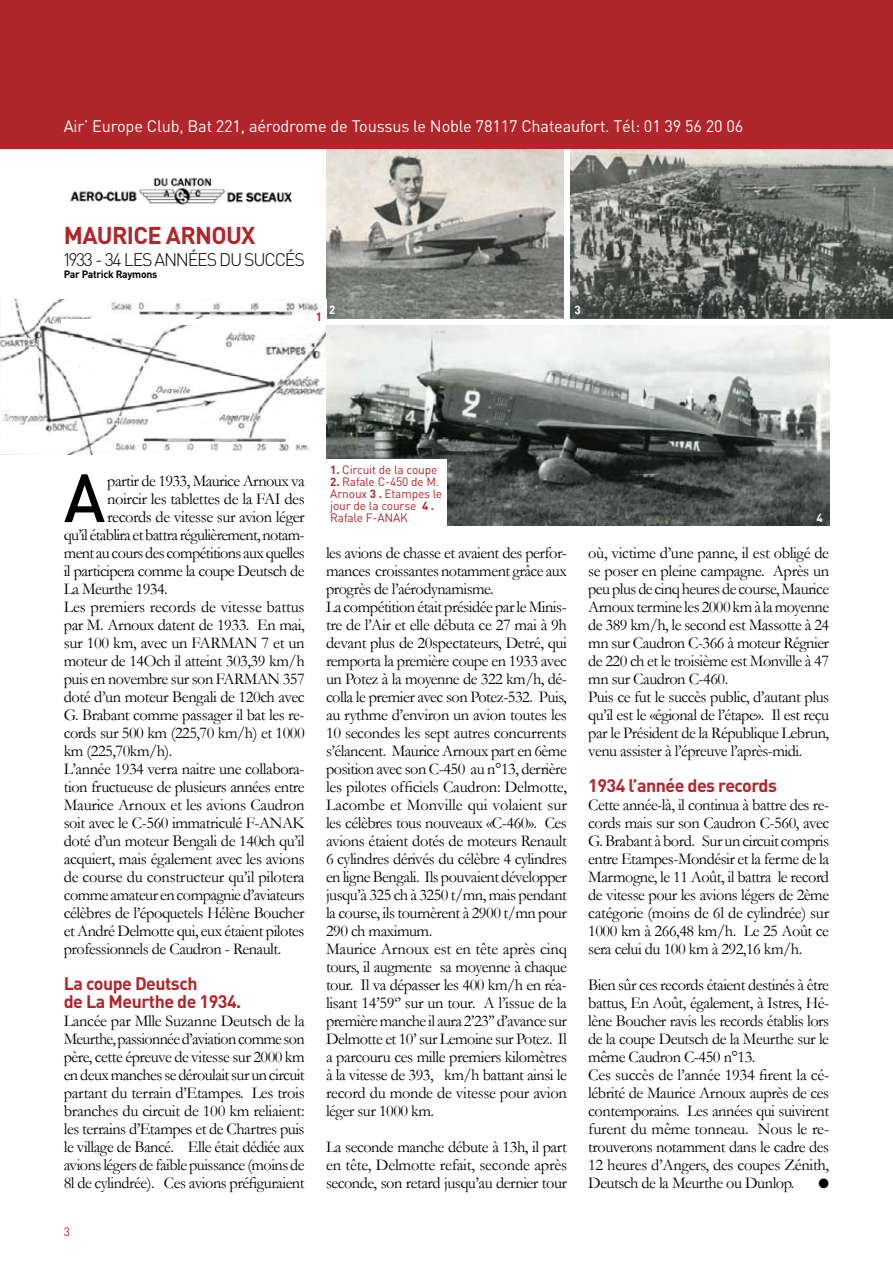
<style>
.page{position:relative;width:893px;height:1263px;background:#fff}
.page>*{position:absolute;margin:0;border:0;box-sizing:border-box;transform-origin:0 0}
.t1{font:500 67.05px "DIN";color:#000}
.t2{font:700 24px "DIN";color:#b0262b}
.t3{font:700 18px/18px "DIN";letter-spacing:-.03em;color:#b0262b}
.t4{font:300 18px "DIN";letter-spacing:-.07em;color:#000}
.t5{font:16.5px/18px "Garamond";letter-spacing:-.03em;color:#000;text-align:justify}
.t6{font:16.5px "DIN";letter-spacing:-.01em;color:#fff}
.t7{font:16.5px "Garamond";letter-spacing:-.01em;color:#000}
.t8{font:13.5px "Zapf Dingbats ITC";color:#000}
.t9{font:12px/12px "DIN";letter-spacing:-.01em;color:#b0262b}
.t10{font:700 11.7px "DIN";color:#fff}
.t11{font:700 11.7px "DIN";color:#b0262b}
.t12{font:700 10.5px "DIN";letter-spacing:-.03em;color:#000}
.s1{font-weight:700;font-size:11.7px}
</style>
<div class="page">
<img style="left:326px;top:149px;width:567px;height:170px">
<img style="left:0;top:300px;width:326px;height:154px">
<img style="left:326px;top:325px;width:503px;height:201px">
<div style="left:326px;top:460px;width:120px;height:66px;background:#fff"></div>
<img style="left:70px;top:177px;width:223px;height:28px">
<div style="left:61px;top:319px;width:832px;height:6px;background:#fff"></div>
<div style="left:564px;top:143px;width:6px;height:182px;background:#fff"></div>
<div style="left:0;top:0;width:893px;height:149px;background:#b0262b"></div>
<p class="t6" style="left:64px;top:116px;width:681px">Air’ Europe Club, Bat 221, aérodrome de Toussus le Noble 78117 Chateaufort. Tél: 01 39 56 20 06</p>
<h2 class="t2" style="left:64px;top:220px;width:47px">Maurice</h2>
<h2 class="t2" style="left:166px;top:220px;width:16px">Arnoux</h2>
<p class="t4" style="left:63px;top:249px;width:244px">1933 - 34 LES ANNÉES DU SUCCÉS</p>
<p class="t12" style="left:64px;top:267px;width:95px">Par Patrick Raymons</p>
<p class="t11" style="left:316px;top:309px;width:8px">1</p>
<p class="t10" style="left:329px;top:302px;width:8px">2</p>
<p class="t10" style="left:575px;top:302px;width:8px">3</p>
<h1 class="t1" style="left:64px;top:455px;width:43px">A</h1>
<p class="t5" style="left:107px;top:472px;width:199px">partir de 1933, Maurice Arnoux va</p>
<p class="t5" style="left:107px;top:490px;width:199px">noircir les tablettes de la FAI des</p>
<p class="t5" style="left:107px;top:508px;width:199px">records de vitesse sur avion léger</p>
<p class="t5" style="left:64px;top:526px;width:242px">qu’il établira et battra régulièrement, notam-</p>
<p class="t5" style="left:64px;top:544px;width:242px">ment au cours des compétitions aux quelles</p>
<p class="t5" style="left:64px;top:562px;width:242px">il participera comme la coupe Deutsch de</p>
<p class="t5" style="left:64px;top:580px;width:105px">La Meurthe 1934.</p>
<p class="t7" style="left:64px;top:597px;width:242px">Les premiers records de vitesse battus</p>
<p class="t5" style="left:64px;top:616px;width:242px">par M. Arnoux datent de 1933. En mai,</p>
<p class="t5" style="left:64px;top:634px;width:242px">sur 100 km, avec un FARMAN 7 et un</p>
<p class="t5" style="left:64px;top:652px;width:242px">moteur de 14Och il atteint 303,39 km/h</p>
<p class="t5" style="left:64px;top:670px;width:242px">puis en novembre sur son FARMAN 357</p>
<p class="t5" style="left:64px;top:688px;width:242px">doté d’un moteur Bengali de 120ch avec</p>
<p class="t5" style="left:64px;top:706px;width:242px">G. Brabant comme passager il bat les re-</p>
<p class="t5" style="left:64px;top:724px;width:242px">cords sur 500 km (225,70 km/h) et 1000</p>
<p class="t5" style="left:64px;top:742px;width:110px">km (225,70km/h).</p>
<p class="t5" style="left:64px;top:760px;width:242px">L’année 1934 verra naitre une collabora-</p>
<p class="t5" style="left:64px;top:778px;width:242px">tion fructueuse de plusieurs années entre</p>
<p class="t5" style="left:64px;top:796px;width:242px">Maurice Arnoux et les avions Caudron</p>
<p class="t5" style="left:64px;top:814px;width:242px">soit avec le C-560 immatriculé F-ANAK</p>
<p class="t5" style="left:64px;top:832px;width:242px">doté d’un moteur Bengali de 140ch qu’il</p>
<p class="t5" style="left:64px;top:850px;width:242px">acquiert, mais également avec les avions</p>
<p class="t5" style="left:64px;top:868px;width:242px">de course du constructeur qu’il pilotera</p>
<p class="t5" style="left:64px;top:886px;width:242px">comme amateur en compagnie d’aviateurs</p>
<p class="t5" style="left:64px;top:904px;width:242px">célèbres de l’époquetels Hélène Boucher</p>
<p class="t5" style="left:64px;top:922px;width:242px">et André Delmotte qui, eux étaient pilotes</p>
<p class="t5" style="left:64px;top:940px;width:219px">professionnels de Caudron - Renault.</p>
<p class="t3" style="left:64px;top:974px;width:179px">La coupe Deutsch<br>de La Meurthe de 1934.</p>
<p class="t5" style="left:64px;top:1012px;width:242px">Lancée par Mlle Suzanne Deutsch de la Meurthe, passionnée d’aviation comme son père, cette épreuve de vitesse sur 2000 km en deux manches se déroulait sur un circuit partant du terrain d’Etampes. Les trois branches du circuit de 100 km reliaient: les terrains d’Etampes et de Chartres puis le village de Bancé. Elle était dédiée aux avions légers de faible puissance (moins de 8l de cylindrée). Ces avions préfiguraient</p>
<p class="t9" style="left:64px;top:1225px;width:8px">3</p>
<p class="t9" style="left:330px;top:463px;width:109px"><span class="s1">1.</span> Circuit de la coupe</p>
<p class="t9" style="left:330px;top:475px;width:113px"><span class="s1">2.</span> Rafale C-450 de M.<br>Arnoux <span class="s1">3 .</span> Etampes le jour de la course <span class="s1">4 .<br></span>Rafale F-ANAK</p>
<p class="t5" style="left:326px;top:544px;width:243px;text-align:left">les avions de chasse et avaient des perfor&shy;mances croissantes notamment grâce aux progrès de l’aérodynamisme.<br>La compétition était présidée par le Minis&shy;tre de l’Air et elle débuta ce 27 mai à 9h devant plus de 20spectateurs, Detré, qui remporta la première coupe en 1933 avec un Potez à la moyenne de 322 km/h, dé&shy;colla le premier avec son Potez-532. Puis, au rythme d’environ un avion toutes les 10 secondes les sept autres concurrents s’élancent. Maurice Arnoux part en 6ème position avec son C-450 au n°13, derrière les pilotes officiels Caudron: Delmotte, Lacombe et Monville qui volaient sur les célèbres tous nouveaux «C-460». Ces avions étaient dotés de moteurs Renault 6 cylindres dérivés du célèbre 4 cylindres en ligne Bengali. Ils pouvaient développer jusqu’à 325 ch à 3250 t/mn, mais pendant la course, ils tournèrent à 2900 t/mn pour 290 ch maximum.<br>Maurice Arnoux est en tête après cinq tours, il augmente sa moyenne à chaque tour. Il va dépasser les 400 km/h en réa&shy;lisant 14’59‘’ sur un tour. A l’issue de la première manche il aura 2’23’’ d’avance sur Delmotte et 10’ sur Lemoine sur Potez. Il a parcouru ces mille premiers kilomètres à la vitesse de 393, km/h battant ainsi le record du monde de vitesse pour avion léger sur 1000 km.</p>
<p class="t5" style="left:326px;top:1138px;width:243px">La seconde manche débute à 13h, il part en tête, Delmotte refait, seconde après seconde, son retard jusqu’au dernier tour</p>
<p class="t10" style="left:816px;top:510px;width:8px">4</p>
<p class="t5" style="left:588px;top:544px;width:242px;text-align:left">où, victime d’une panne, il est obligé de se poser en pleine campagne. Après un peu plus de cinq heures de course, Maurice Arnoux termine les 2000 km à la moyenne de 389 km/h, le second est Massotte à 24 mn sur Caudron C-366 à moteur Régnier de 220 ch et le troisième est Monville à 47 mn sur Caudron C-460.<br>Puis ce fut le succès public, d’autant plus qu’il est le «égional de l’étape». Il est reçu par le Président de la République Lebrun, venu assister à l’épreuve l’après-midi.</p>
<p class="t3" style="left:588px;top:776px;width:190px">1934 l’année des records</p>
<p class="t5" style="left:588px;top:796px;width:242px">Cette année-là, il continua à battre des re&shy;cords mais sur son Caudron C-560, avec G. Brabant à bord. Sur un circuit compris entre Etampes-Mondésir et la ferme de la Marmogne, le 11 Août, il battra le record de vitesse pour les avions légers de 2ème catégorie (moins de 6l de cylindrée) sur 1000 km à 266,48 km/h. Le 25 Août ce sera celui du 100 km à 292,16 km/h.</p>
<p class="t5" style="left:588px;top:976px;width:242px;text-align:left">Bien sûr ces records étaient destinés à être battus, En Août, également, à Istres, Hé&shy;lène Boucher ravis les records établis lors de la coupe Deutsch de la Meurthe sur le même Caudron C-450 n°13.<br>Ces succès de l’année 1934 firent la cé&shy;lébrité de Maurice Arnoux auprès de ces contemporains. Les années qui suivirent furent du même tonneau. Nous le re&shy;trouverons notamment dans le cadre des 12 heures d’Angers, des coupes Zénith, Deutsch de la Meurthe ou Dunlop.</p>
<p class="t8" style="left:819px;top:1177px;width:12px">●</p>
</div>
